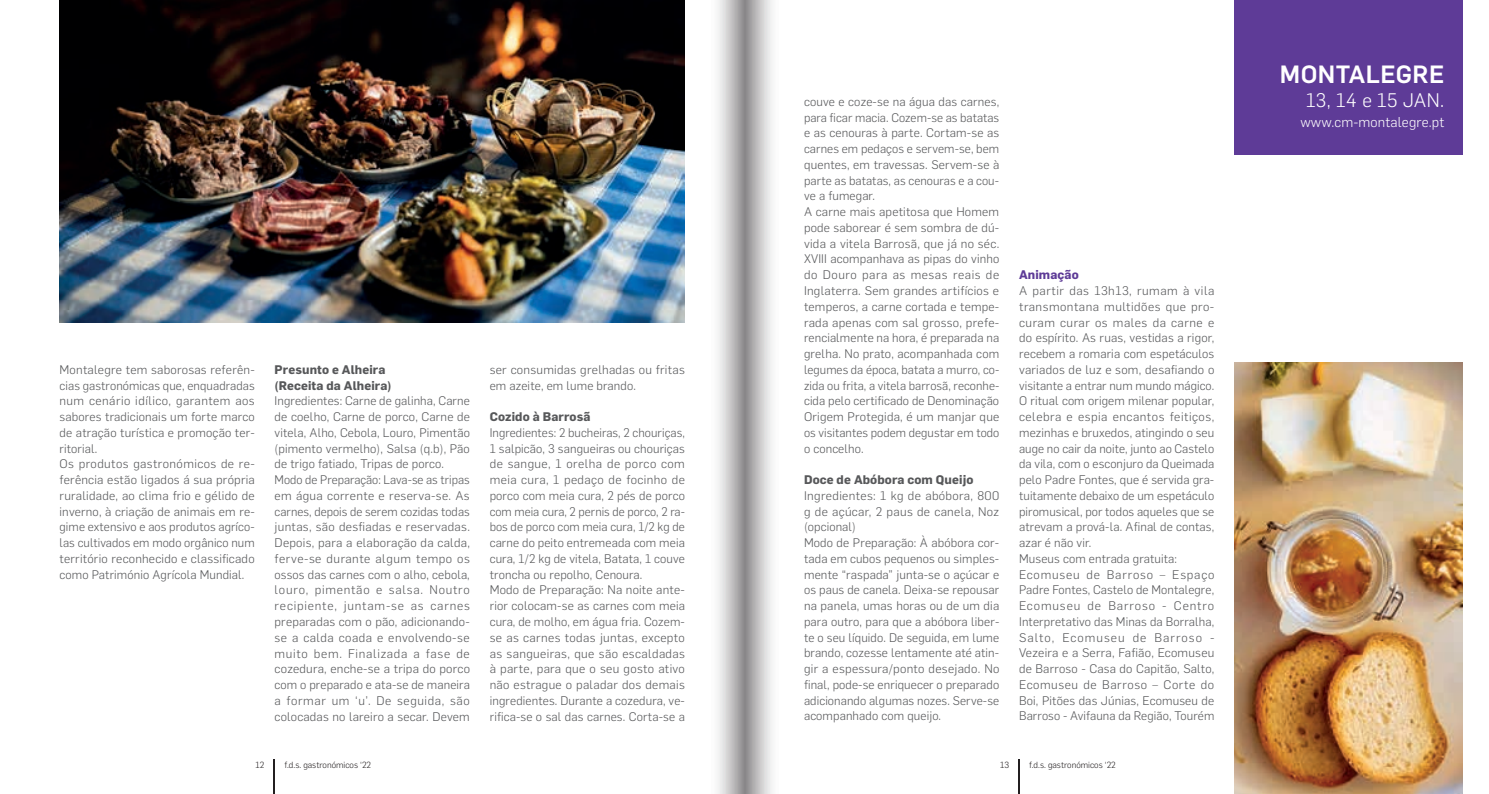
<style>
.page{position:relative;width:1489px;height:794px;background:#fff}
.page>*{position:absolute;margin:0;border:0;box-sizing:border-box;transform-origin:0 0}
.t1{font:500 24.5px "Flama";letter-spacing:.02em;color:#fff}
.t2{font:300 19.25px "Flama";letter-spacing:.02em;color:#fff}
.t3{font:300 14px "Flama";letter-spacing:.01em;color:#fff}
.t4{font:300 12.25px/15.8px "Flama";letter-spacing:.01em;color:#57585a}
.t5{font:700 12.25px/15.8px "Flama";letter-spacing:.01em;color:#57585a}
.t6{font:700 12.25px "Flama";letter-spacing:.01em;color:#5e3b97}
.t7{font:300 8.75px "Flama";color:#231f20}
</style>
<div class="page">
<hr style="left:1018px;top:759px;width:1px;height:35px;background:#231f20">
<hr style="left:273px;top:759px;width:2px;height:35px;background:#231f20">
<div style="left:1234px;top:0;width:228px;height:155px;background:#5e3b97"></div>
<img style="left:60px;top:0;width:625px;height:322px">
<img style="left:1234px;top:362px;width:228px;height:432px">
<svg style="left:744px;top:0;width:28px;height:794px;background:#c0bfc0"></svg>
<svg style="left:718px;top:0;width:26px;height:794px;background:#c4c3c4"></svg>
<p class="t4" style="left:60px;top:361px;width:197px">Montalegre tem saborosas referên&shy;cias gastronómicas que, enquadradas num cenário idílico, garantem aos sabores tradicionais um forte marco de atração turística e promoção ter&shy;ritorial.<br>Os produtos gastronómicos de re&shy;ferência estão ligados á sua própria ruralidade, ao clima frio e gélido de inverno, à criação de animais em re&shy;gime extensivo e aos produtos agríco&shy;las cultivados em modo orgânico num território reconhecido e classificado como Património Agrícola Mundial.</p>
<p class="t5" style="left:274px;top:361px;width:118px">Presunto e Alheira (Receita da Alheira)</p>
<p class="t4" style="left:274px;top:392px;width:197px">Ingredientes: Carne de galinha, Carne de coelho, Carne de porco, Carne de vitela, Alho, Cebola, Louro, Pimentão (pimento vermelho), Salsa (q.b), Pão de trigo fatiado, Tripas de porco.<br>Modo de Preparação: Lava-se as tripas em água corrente e reserva-se. As carnes, depois de serem cozidas todas juntas, são desfiadas e reservadas.<br>Depois, para a elaboração da calda, ferve-se durante algum tempo os ossos das carnes com o alho, cebola, louro, pimentão e salsa. Noutro recipiente, juntam-se as carnes preparadas com o pão, adicionando&shy;se a calda coada e envolvendo-se muito bem. Finalizada a fase de cozedura, enche-se a tripa do porco com o preparado e ata-se de maneira a formar um ‘u’. De seguida, são colocadas no lareiro a secar. Devem</p>
<p class="t4" style="left:489px;top:361px;width:197px">ser consumidas grelhadas ou fritas em azeite, em lume brando.</p>
<p class="t5" style="left:489px;top:408px;width:102px">Cozido à Barrosã</p>
<p class="t4" style="left:489px;top:424px;width:197px">Ingredientes: 2 bucheiras, 2 chouriças, 1 salpicão, 3 sangueiras ou chouriças de sangue, 1 orelha de porco com meia cura, 1 pedaço de focinho de porco com meia cura, 2 pés de porco com meia cura, 2 pernis de porco, 2 ra&shy;bos de porco com meia cura, 1/2 kg de carne do peito entremeada com meia cura, 1/2 kg de vitela, Batata, 1 couve troncha ou repolho, Cenoura.<br>Modo de Preparação: Na noite ante&shy;rior colocam-se as carnes com meia cura, de molho, em água fria. Cozem&shy;se as carnes todas juntas, excepto as sangueiras, que são escaldadas à parte, para que o seu gosto ativo não estrague o paladar dos demais ingredientes. Durante a cozedura, ve&shy;rifica-se o sal das carnes. Corta-se a</p>
<p class="t4" style="left:804px;top:93px;width:197px">couve e coze-se na água das carnes, para ficar macia. Cozem-se as batatas e as cenouras à parte. Cortam-se as carnes em pedaços e servem-se, bem quentes, em travessas. Servem-se à parte as batatas, as cenouras e a cou&shy;ve a fumegar.<br>A carne mais apetitosa que Homem pode saborear é sem sombra de dú&shy;vida a vitela Barrosã, que já no séc.<br>XVIII acompanhava as pipas do vinho do Douro para as mesas reais de Inglaterra. Sem grandes artifícios e temperos, a carne cortada e tempe&shy;rada apenas com sal grosso, prefe&shy;rencialmente na hora, é preparada na grelha. No prato, acompanhada com legumes da época, batata a murro, co&shy;zida ou frita, a vitela barrosã, reconhe&shy;cida pelo certificado de Denominação Origem Protegida, é um manjar que os visitantes podem degustar em todo o concelho.</p>
<p class="t5" style="left:804px;top:471px;width:171px">Doce de Abóbora com Queijo</p>
<p class="t4" style="left:804px;top:487px;width:197px">Ingredientes: 1 kg de abóbora, 800 g de açúcar, 2 paus de canela, Noz (opcional)<br>Modo de Preparação: À abóbora cor&shy;tada em cubos pequenos ou simples&shy;mente “raspada” junta-se o açúcar e os paus de canela. Deixa-se repousar na panela, umas horas ou de um dia para outro, para que a abóbora liber&shy;te o seu líquido. De seguida, em lume brando, cozesse lentamente até atin&shy;gir a espessura/ponto desejado. No final, pode-se enriquecer o preparado adicionando algumas nozes. Serve-se acompanhado com queijo.</p>
<p class="t6" style="left:1019px;top:266px;width:61px">Animação</p>
<p class="t4" style="left:1019px;top:282px;width:197px">A partir das 13h13, rumam à vila transmontana multidões que pro&shy;curam curar os males da carne e do espírito. As ruas, vestidas a rigor, recebem a romaria com espetáculos variados de luz e som, desafiando o visitante a entrar num mundo mágico.<br>O ritual com origem milenar popular, celebra e espia encantos feitiços, mezinhas e bruxedos, atingindo o seu auge no cair da noite, junto ao Castelo da vila, com o esconjuro da Queimada pelo Padre Fontes, que é servida gra&shy;tuitamente debaixo de um espetáculo piromusical, por todos aqueles que se atrevam a prová-la. Afinal de contas, azar é não vir.<br>Museus com entrada gratuita:<br>Ecomuseu de Barroso – Espaço Padre Fontes, Castelo de Montalegre, Ecomuseu de Barroso - Centro Interpretativo das Minas da Borralha, Salto, Ecomuseu de Barroso - Vezeira e a Serra, Fafião, Ecomuseu de Barroso - Casa do Capitão, Salto, Ecomuseu de Barroso – Corte do Boi, Pitões das Júnias, Ecomuseu de Barroso - Avifauna da Região, Tourém</p>
<p class="t7" style="left:256px;top:758px;width:10px">12</p>
<p class="t7" style="left:284px;top:758px;width:88px">f.d.s. gastronómicos ‘22</p>
<p class="t7" style="left:1000px;top:758px;width:11px">13</p>
<p class="t7" style="left:1029px;top:758px;width:88px">f.d.s. gastronómicos ‘22</p>
<h1 class="t1" style="left:1279px;top:56px;width:166px">MONTALEGRE</h1>
<h2 class="t2" style="left:1305px;top:87px;width:140px">13, 14 e 15 JAN.</h2>
<p class="t3" style="left:1300px;top:112px;width:145px">www.cm-montalegre.pt</p>
</div>
